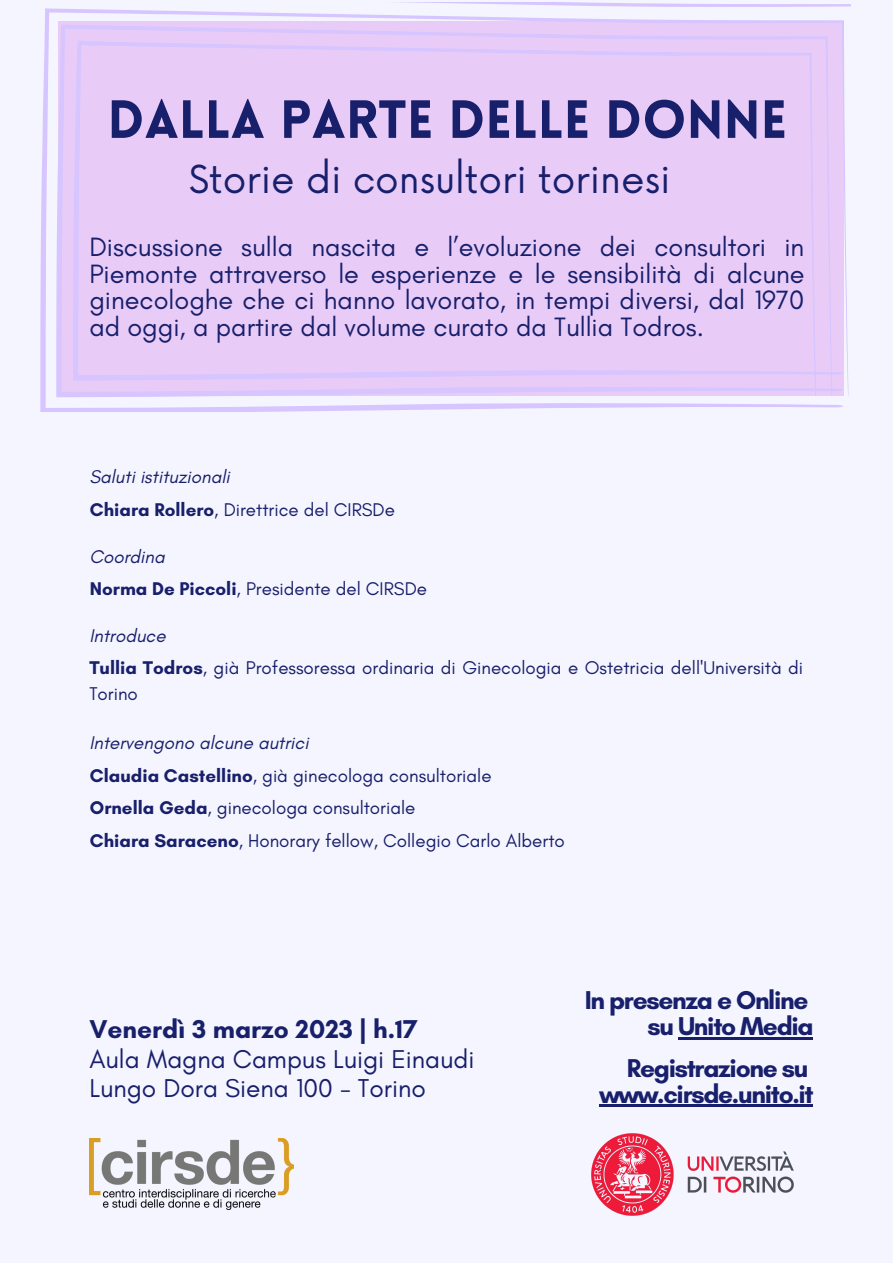
<style>
.page{position:relative;width:893px;height:1263px;background:#f5f5ff}
.page>*{position:absolute;margin:0;border:0;box-sizing:border-box;transform-origin:0 0}
.t1{font:900 52.57px "Lovelo";color:#181f6b}
.t2{font:37.5px "Now";color:#181f6b}
.t3{font:27px/26.5px "Glacial Indifference";color:#181f6b;text-align:justify}
.t4{font:700 26.25px/25.9px "Glacial Indifference";letter-spacing:-.05em;color:#181f6b;text-align:right}
.t5{font:26.25px/29.8px "Glacial Indifference";color:#181f6b}
.t6{font:700 26.25px "Glacial Indifference";color:#181f6b}
.t7{font:18.75px/25.9px "Glacial Indifference";color:#181f6b}
.t8{font:italic 18.75px "Glacial Indifference";color:#181f6b}
.s1{font-weight:700}
</style>
<div class="page">
<img style="left:591px;top:1104px;width:222px;height:112px">
<img style="left:89px;top:1138px;width:204px;height:72px">
<svg style="left:40px;top:8px;width:808px;height:404px"></svg>
<svg style="left:56px;top:25px;width:787px;height:372px;background:#e4ccf9"></svg>
<div style="left:73px;top:41px;width:770px;height:355px;background:#e8ccf7"></div>
<hr style="left:678px;top:1037px;width:134px;height:2px;background:#181f6b">
<hr style="left:599px;top:1104px;width:213px;height:2px;background:#181f6b">
<h1 class="t1" style="left:108px;top:98px;width:681px">DALLA PARTE DELLE DONNE</h1>
<h2 class="t2" style="left:189px;top:159px;width:483px">Storie di consultori torinesi</h2>
<p class="t3" style="left:89px;top:234px;width:717px">Discussione sulla nascita e l’evoluzione dei consultori in Piemonte attraverso le esperienze e le sensibilità di alcune ginecologhe che ci hanno lavorato, in tempi diversi, dal 1970 ad oggi, a partire dal volume curato da Tullia Todros.</p>
<p class="t8" style="left:89px;top:465px;width:142px">Saluti istituzionali</p>
<p class="t7" style="left:90px;top:496px;width:307px"><span class="s1">Chiara Rollero</span>, Direttrice del CIRSDe</p>
<p class="t8" style="left:89px;top:545px;width:77px">Coordina</p>
<p class="t7" style="left:90px;top:575px;width:339px"><span class="s1">Norma De Piccoli</span>, Presidente del CIRSDe</p>
<p class="t8" style="left:89px;top:624px;width:78px">Introduce</p>
<p class="t7" style="left:89px;top:655px;width:715px"><span class="s1">Tullia Todros</span>, già Professoressa ordinaria di Ginecologia e Ostetricia dell'Università di<br>Torino</p>
<p class="t8" style="left:89px;top:731px;width:221px">Intervengono alcune autrici</p>
<p class="t7" style="left:90px;top:762px;width:403px"><span class="s1">Claudia Castellino</span>, già ginecologa consultoriale</p>
<p class="t7" style="left:90px;top:795px;width:327px"><span class="s1">Ornella Geda</span>, ginecologa consultoriale</p>
<p class="t7" style="left:90px;top:828px;width:476px"><span class="s1">Chiara Saraceno</span>, Honorary fellow, Collegio Carlo Alberto</p>
<h3 class="t6" style="left:89px;top:1013px;width:330px">Venerdì 3 marzo 2023 | h.17</h3>
<h3 class="t5" style="left:89px;top:1043px;width:387px">Aula Magna Campus Luigi Einaudi<br>Lungo Dora Siena 100 - Torino</h3>
<h3 class="t4" style="left:585px;top:987px;width:230px">In presenza e Online su Unito Media</h3>
<h3 class="t4" style="left:599px;top:1055px;width:216px">Registrazione su www.cirsde.unito.it</h3>
</div>
